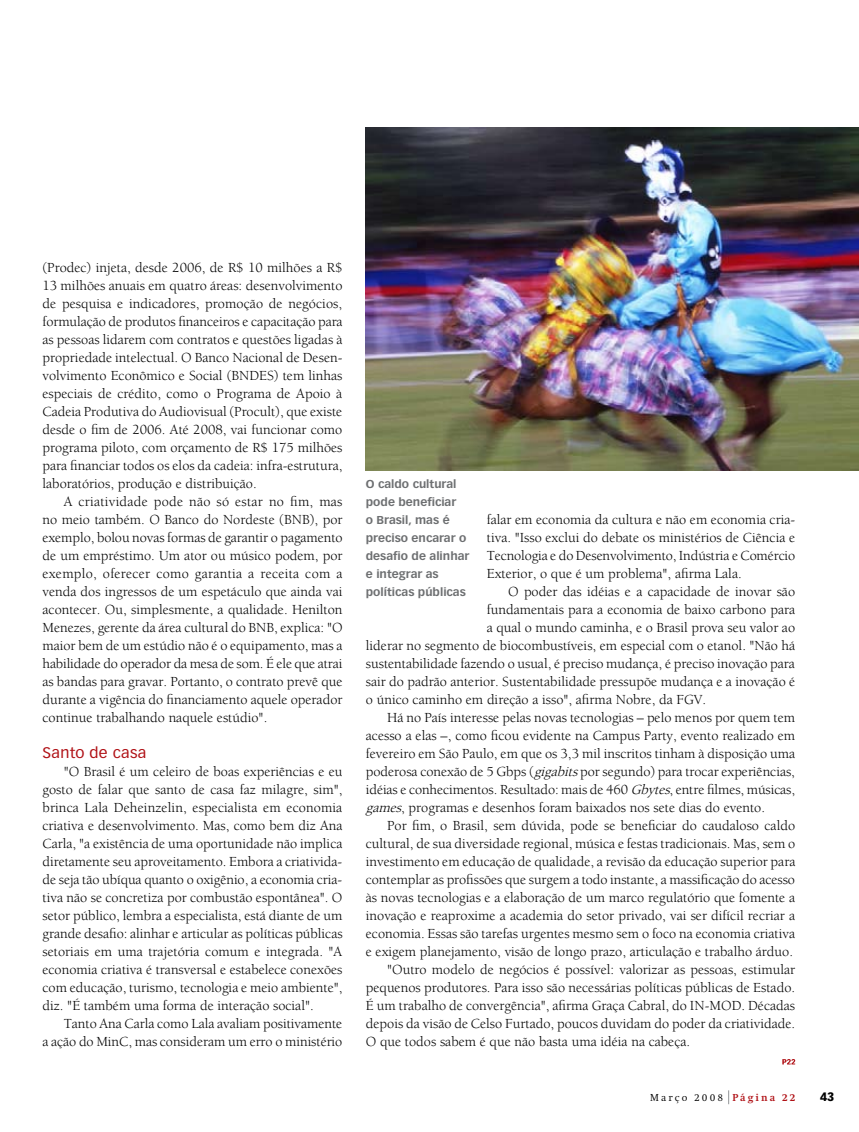
<style>
.page{position:relative;width:859px;height:1132px;background:#fff}
.page>*{position:absolute;margin:0;border:0;box-sizing:border-box;transform-origin:0 0}
.t1{font:15px "Vectora LH";letter-spacing:.02em;color:#b01116;scale:1.05 1}
.t2{font:14.25px/18px "Berkeley";color:#000;text-align:justify}
.t3{font:900 12px "Vectora LH";color:#000}
.t4{font:700 11.25px/18px "Vectora LH";color:#6d6f71;scale:1.05 1}
.t5{font:300 10.5px "Swift EF";letter-spacing:.2em;color:#000}
.s1{font-style:italic}
.s2{font-weight:700;color:#b01116}
</style>
<div class="page">
<img style="left:366px;top:128px;width:493px;height:342px">
<svg style="left:782px;top:1059px;width:13px;height:5px"></svg>
<svg style="left:728px;top:1090px;width:1px;height:13px"></svg>
<p class="t2" style="left:43px;top:258px;width:302px">(Prodec) injeta, desde 2006, de R$ 10 milhões a R$ 13 milhões anuais em quatro áreas: desenvolvimento de pesquisa e indicadores, promoção de negócios, formulação de produtos financeiros e capacitação para as pessoas lidarem com contratos e questões ligadas à propriedade intelectual. O Banco Nacional de Desen&shy;volvimento Econômico e Social (BNDES) tem linhas especiais de crédito, como o Programa de Apoio à Cadeia Produtiva do Audiovisual (Procult), que existe desde o fim de 2006. Até 2008, vai funcionar como programa piloto, com orçamento de R$ 175 milhões para financiar todos os elos da cadeia: infra-estrutura, laboratórios, produção e distribuição.</p>
<p class="t2" style="left:43px;top:492px;width:302px;text-indent:21px">A criatividade pode não só estar no fim, mas no meio também. O Banco do Nordeste (BNB), por exemplo, bolou novas formas de garantir o pagamento de um empréstimo. Um ator ou músico podem, por exemplo, oferecer como garantia a receita com a venda dos ingressos de um espetáculo que ainda vai acontecer. Ou, simplesmente, a qualidade. Henilton Menezes, gerente da área cultural do BNB, explica: "O maior bem de um estúdio não é o equipamento, mas a habilidade do operador da mesa de som. É ele que atrai as bandas para gravar. Portanto, o contrato prevê que durante a vigência do financiamento aquele operador continue trabalhando naquele estúdio".</p>
<p class="t1" style="left:43px;top:743px;width:100px">Santo de casa</p>
<p class="t2" style="left:43px;top:762px;width:302px;text-indent:21px">"O Brasil é um celeiro de boas experiências e eu gosto de falar que santo de casa faz milagre, sim", brinca Lala Deheinzelin, especialista em economia criativa e desenvolvimento. Mas, como bem diz Ana Carla, "a existência de uma oportunidade não implica diretamente seu aproveitamento. Embora a criativida&shy;de seja tão ubíqua quanto o oxigênio, a economia cria&shy;tiva não se concretiza por combustão espontânea". O setor público, lembra a especialista, está diante de um grande desafio: alinhar e articular as políticas públicas setoriais em uma trajetória comum e integrada. "A economia criativa é transversal e estabelece conexões com educação, turismo, tecnologia e meio ambiente", diz. "É também uma forma de interação social".</p>
<p class="t2" style="left:43px;top:1014px;width:301px;text-align:right">Tanto Ana Carla como Lala avaliam positivamente<br>a ação do MinC, mas consideram um erro o ministério</p>
<p class="t4" style="left:366px;top:475px;width:100px">O caldo cultural pode beneficiar<br>o Brasil, mas é preciso encarar o desafio de alinhar e integrar as políticas públicas</p>
<p class="t2" style="left:487px;top:510px;width:310px">falar em economia da cultura e não em economia cria&shy;tiva. "Isso exclui do debate os ministérios de Ciência e Tecnologia e do Desenvolvimento, Indústria e Comércio Exterior, o que é um problema", afirma Lala.</p>
<p class="t2" style="left:508px;top:582px;width:289px">O poder das idéias e a capacidade de inovar são</p>
<p class="t2" style="left:487px;top:600px;width:310px">fundamentais para a economia de baixo carbono para</p>
<p class="t2" style="left:487px;top:618px;width:310px">a qual o mundo caminha, e o Brasil prova seu valor ao</p>
<p class="t2" style="left:366px;top:636px;width:431px">liderar no segmento de biocombustíveis, em especial com o etanol. "Não há</p>
<p class="t2" style="left:366px;top:654px;width:430px">sustentabilidade fazendo o usual, é preciso mudança, é preciso inovação para</p>
<p class="t2" style="left:366px;top:672px;width:431px">sair do padrão anterior. Sustentabilidade pressupõe mudança e a inovação é</p>
<p class="t2" style="left:366px;top:690px;width:342px">o único caminho em direção a isso", afirma Nobre, da FGV.</p>
<p class="t2" style="left:387px;top:708px;width:410px">Há no País interesse pelas novas tecnologias – pelo menos por quem tem</p>
<p class="t2" style="left:366px;top:726px;width:431px">acesso a elas –, como ficou evidente na Campus Party, evento realizado em</p>
<p class="t2" style="left:366px;top:744px;width:431px">fevereiro em São Paulo, em que os 3,3 mil inscritos tinham à disposição uma</p>
<p class="t2" style="left:366px;top:762px;width:431px">poderosa conexão de 5 Gbps (<span class="s1">gigabits</span>por segundo) para trocar experiências,</p>
<p class="t2" style="left:366px;top:780px;width:431px">idéias e conhecimentos. Resultado: mais de 460 <span class="s1">Gbytes</span>, entre filmes, músicas,</p>
<p class="t2" style="left:366px;top:798px;width:401px"><span class="s1">games</span>, programas e desenhos foram baixados nos sete dias do evento.</p>
<p class="t2" style="left:387px;top:816px;width:409px">Por fim, o Brasil, sem dúvida, pode se beneficiar do caudaloso caldo</p>
<p class="t2" style="left:366px;top:834px;width:431px">cultural, de sua diversidade regional, música e festas tradicionais. Mas, sem o</p>
<p class="t2" style="left:366px;top:852px;width:431px">investimento em educação de qualidade, a revisão da educação superior para</p>
<p class="t2" style="left:366px;top:870px;width:431px">contemplar as profissões que surgem a todo instante, a massificação do acesso</p>
<p class="t2" style="left:366px;top:888px;width:431px">às novas tecnologias e a elaboração de um marco regulatório que fomente a</p>
<p class="t2" style="left:366px;top:906px;width:431px">inovação e reaproxime a academia do setor privado, vai ser difícil recriar a</p>
<p class="t2" style="left:366px;top:924px;width:431px">economia. Essas são tarefas urgentes mesmo sem o foco na economia criativa</p>
<p class="t2" style="left:366px;top:942px;width:429px">e exigem planejamento, visão de longo prazo, articulação e trabalho árduo.</p>
<p class="t2" style="left:387px;top:960px;width:410px">"Outro modelo de negócios é possível: valorizar as pessoas, estimular</p>
<p class="t2" style="left:366px;top:978px;width:431px">pequenos produtores. Para isso são necessárias políticas públicas de Estado.</p>
<p class="t2" style="left:366px;top:996px;width:431px">É um trabalho de convergência", afirma Graça Cabral, do IN-MOD. Décadas</p>
<p class="t2" style="left:366px;top:1014px;width:431px">depois da visão de Celso Furtado, poucos duvidam do poder da criatividade.</p>
<p class="t2" style="left:366px;top:1032px;width:326px">O que todos sabem é que não basta uma idéia na cabeça.</p>
<p class="t5" style="left:650px;top:1090px;width:147px">Março 2008 <span class="s2">Página 22</span></p>
<p class="t3" style="left:820px;top:1088px;width:16px">43</p>
</div>
